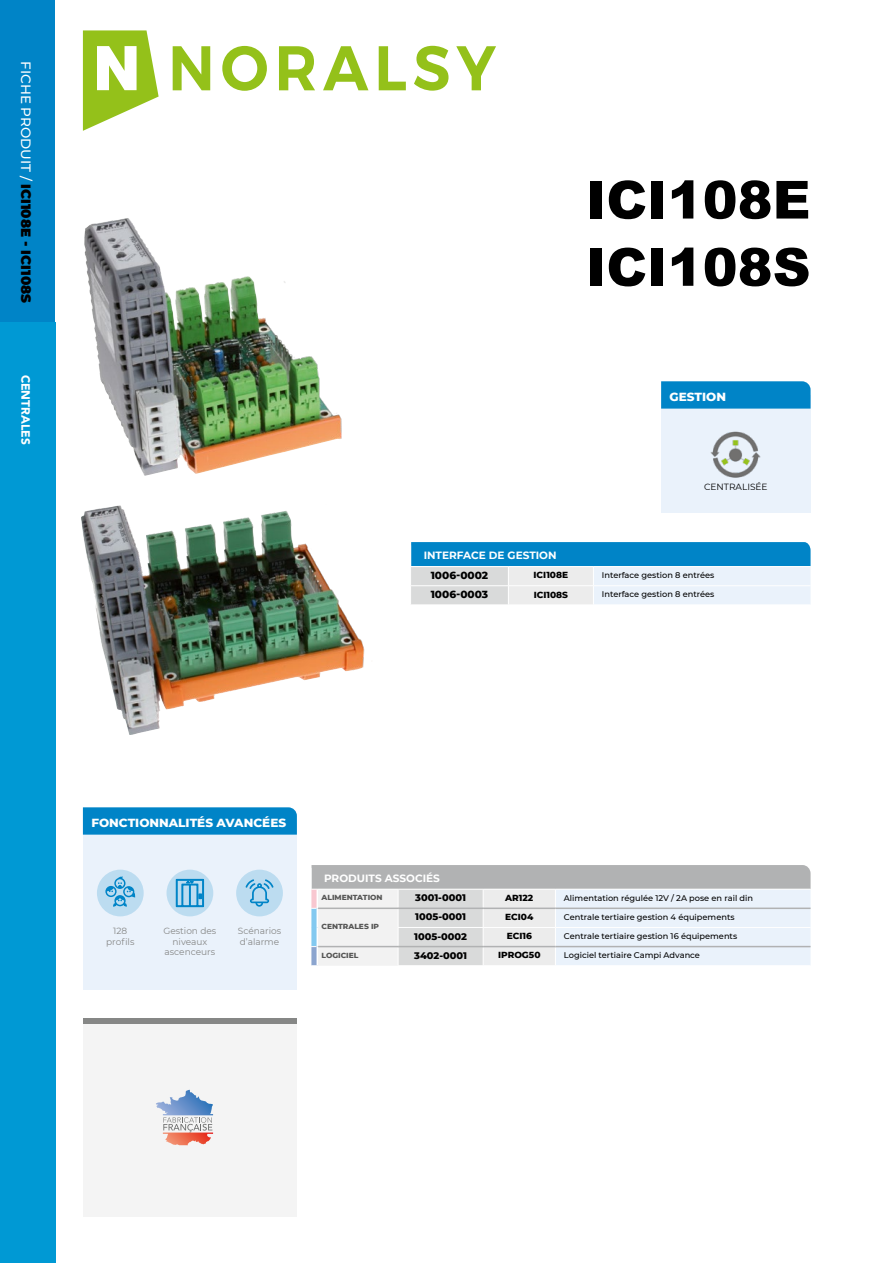
<style>
.page{position:relative;width:893px;height:1263px;background:#fff}
.page>*{position:absolute;margin:0;border:0;box-sizing:border-box;transform-origin:0 0}
.t1{font:900 52.5px/67.2px "Arial";color:#000}
.t2{font:900 13.5px "Montserrat";color:#000}
.t3{font:800 12px "Montserrat";color:#fff}
.t4{font:900 12px "Avenir";color:#fff}
.t5{font:700 10.5px "Montserrat";color:#fff}
.t6{font:800 10.5px "Montserrat";color:#000}
.t7{font:800 9.75px "Montserrat";color:#000}
.t8{font:9px/10.5px "Montserrat";color:#868786;text-align:center}
.t9{font:800 9px "Montserrat";color:#000}
.t10{font:9px "Montserrat";color:#000}
.t11{font:500 8.25px "Montserrat";color:#000}
.t12{font:800 7.5px "Montserrat";color:#565655}
.s1{font-weight:500;color:#fff}
</style>
<div class="page">
<svg style="left:83px;top:30px;width:76px;height:101px"></svg>
<svg style="left:173px;top:46px;width:37px;height:44px"></svg>
<svg style="left:222px;top:46px;width:45px;height:45px"></svg>
<svg style="left:279px;top:46px;width:36px;height:44px"></svg>
<svg style="left:323px;top:46px;width:45px;height:44px"></svg>
<svg style="left:379px;top:46px;width:27px;height:44px"></svg>
<svg style="left:414px;top:46px;width:35px;height:45px"></svg>
<svg style="left:456px;top:46px;width:40px;height:44px"></svg>
<svg style="left:411px;top:542px;width:400px;height:62px;background:#8ec3e0"></svg>
<div style="left:661px;top:395px;width:150px;height:118px;background:#eaf2fb"></div>
<svg style="left:661px;top:381px;width:150px;height:28px;background:#0787c8"></svg>
<img style="left:710px;top:431px;width:51px;height:47px">
<img style="left:84px;top:218px;width:258px;height:258px">
<svg style="left:311px;top:865px;width:500px;height:101px;background:#dadde1"></svg>
<img style="left:81px;top:505px;width:281px;height:230px">
<div style="left:83px;top:1018px;width:214px;height:198px;background:#f4f4f4"></div>
<div style="left:83px;top:1018px;width:214px;height:6px;background:#868786"></div>
<div style="left:83px;top:823px;width:214px;height:167px;background:#eaf2fb"></div>
<svg style="left:83px;top:807px;width:214px;height:28px;background:#0687c8"></svg>
<svg style="left:156px;top:1090px;width:58px;height:55px"></svg>
<div style="left:97px;top:870px;width:47px;height:46px;background:#bcdcf0;border-radius:50%"></div>
<svg style="left:167px;top:870px;width:46px;height:46px"></svg>
<div style="left:236px;top:870px;width:47px;height:46px;background:#bcdcf0;border-radius:50%"></div>
<svg style="left:245px;top:879px;width:29px;height:28px"></svg>
<svg style="left:105px;top:876px;width:30px;height:31px"></svg>
<svg style="left:176px;top:879px;width:28px;height:28px"></svg>
<div style="left:0;top:0;width:55px;height:323px;background:#0084c7"></div>
<div style="left:0;top:323px;width:55px;height:940px;background:#0099d4"></div>
<h2 class="t2" style="left:36px;top:61px;width:243px;rotate:90deg"><span class="s1">FICHE PRODUIT /</span> ICI108E - ICI108S</h2>
<h3 class="t4" style="left:36px;top:375px;width:72px;rotate:90deg">CENTRALES</h3>
<h1 class="t1" style="left:586px;top:165px;width:226px">ICI108E<br>ICI108S</h1>
<h3 class="t3" style="left:670px;top:388px;width:58px">GESTION</h3>
<p class="t10" style="left:704px;top:481px;width:65px">CENTRALISÉE</p>
<p class="t5" style="left:424px;top:548px;width:134px">INTERFACE DE GESTION</p>
<p class="t6" style="left:431px;top:568px;width:59px">1006-0002</p>
<p class="t9" style="left:534px;top:569px;width:36px">ICI108E</p>
<p class="t11" style="left:602px;top:569px;width:114px">Interface gestion 8 entrées</p>
<p class="t6" style="left:431px;top:587px;width:59px">1006-0003</p>
<p class="t9" style="left:534px;top:588px;width:36px">ICI108S</p>
<p class="t11" style="left:602px;top:588px;width:114px">Interface gestion 8 entrées</p>
<h3 class="t3" style="left:91px;top:814px;width:196px">FONCTIONNALITÉS AVANCÉES</h3>
<p class="t8" style="left:106px;top:925px;width:30px">128 profils</p>
<p class="t8" style="left:163px;top:925px;width:54px">Gestion des niveaux ascenceurs</p>
<p class="t8" style="left:238px;top:925px;width:45px;text-align:left">Scénarios d’alarme</p>
<p class="t5" style="left:324px;top:870px;width:117px">PRODUITS ASSOCIÉS</p>
<p class="t12" style="left:322px;top:892px;width:63px">ALIMENTATION</p>
<p class="t7" style="left:415px;top:891px;width:52px">3001-0001</p>
<p class="t9" style="left:505px;top:891px;width:30px">AR122</p>
<p class="t11" style="left:564px;top:892px;width:191px">Alimentation régulée 12V / 2A pose en rail din</p>
<p class="t12" style="left:322px;top:921px;width:59px">CENTRALES IP</p>
<p class="t7" style="left:415px;top:910px;width:52px">1005-0001</p>
<p class="t9" style="left:505px;top:910px;width:30px">ECI04</p>
<p class="t11" style="left:564px;top:911px;width:172px">Centrale tertiaire gestion 4 équipements</p>
<p class="t7" style="left:414px;top:929px;width:54px">1005-0002</p>
<p class="t9" style="left:507px;top:929px;width:27px">ECI16</p>
<p class="t11" style="left:564px;top:930px;width:175px">Centrale tertiaire gestion 16 équipements</p>
<p class="t12" style="left:322px;top:949px;width:38px">LOGICIEL</p>
<p class="t7" style="left:414px;top:948px;width:54px">3402-0001</p>
<p class="t9" style="left:498px;top:948px;width:44px">IPROG50</p>
<p class="t11" style="left:564px;top:949px;width:138px">Logiciel tertiaire Campi Advance</p>
</div>
